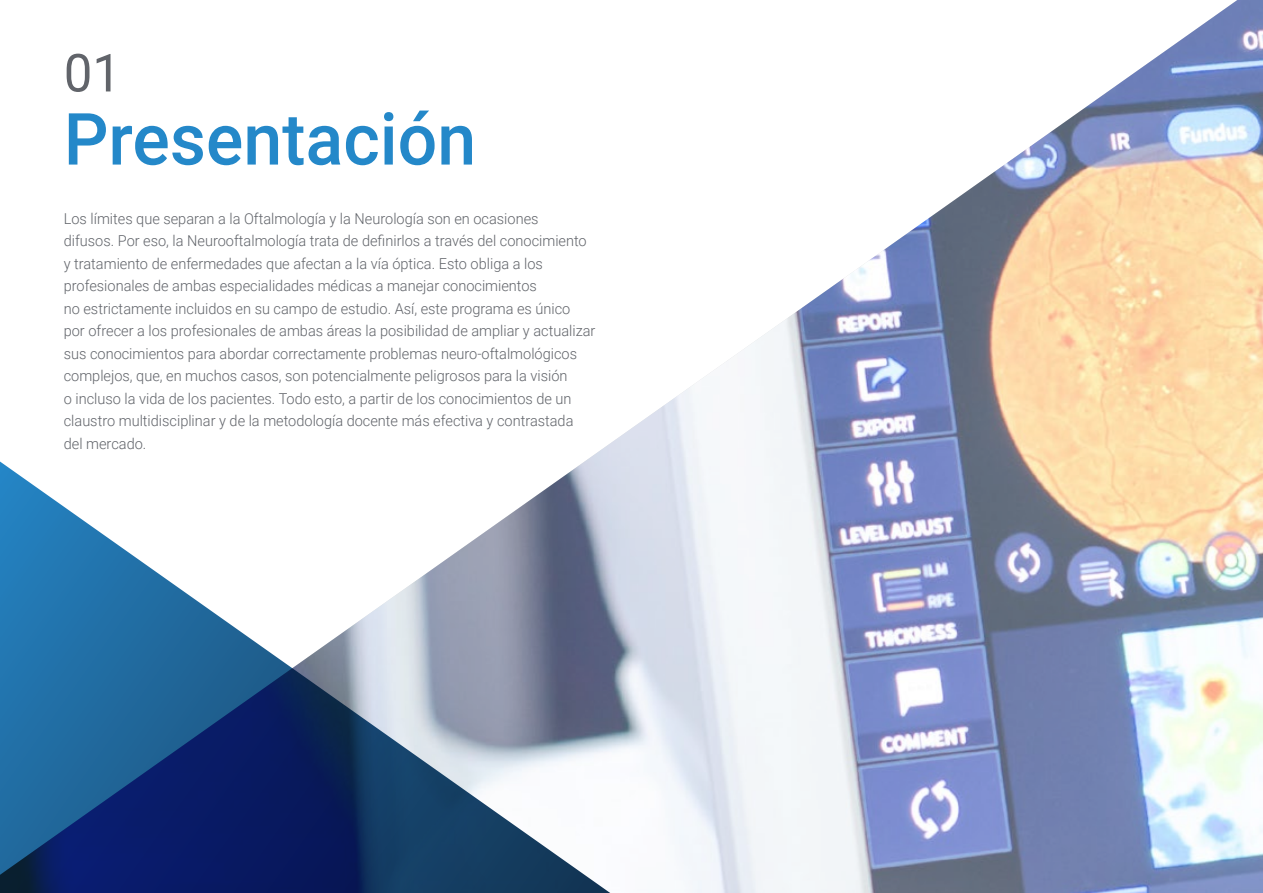
<style>
.page{position:relative;width:1263px;height:893px;background:#fff}
.page>*{position:absolute;margin:0;border:0;box-sizing:border-box;transform-origin:0 0}
.t1{font:500 72px "Roboto";color:#2488c9}
.t2{font:52.5px "Roboto";color:#61646a}
.t3{font:300 15px/22.5px "Roboto";color:#61646a}
</style>
<div class="page">
<img style="left:607px;top:0;width:656px;height:893px">
<svg style="left:0;top:446px;width:640px;height:447px"></svg>
<h2 class="t2" style="left:64px;top:36px;width:59px">01</h2>
<h1 class="t1" style="left:64px;top:89px;width:414px">Presentación</h1>
<p class="t3" style="left:64px;top:207px;width:533px">Los límites que separan a la Oftalmología y la Neurología son en ocasiones<br>difusos. Por eso, la Neurooftalmología trata de definirlos a través del conocimiento y tratamiento de enfermedades que afectan a la vía óptica. Esto obliga a los profesionales de ambas especialidades médicas a manejar conocimientos<br>no estrictamente incluidos en su campo de estudio. Así, este programa es único<br>por ofrecer a los profesionales de ambas áreas la posibilidad de ampliar y actualizar sus conocimientos para abordar correctamente problemas neuro-oftalmológicos complejos, que, en muchos casos, son potencialmente peligrosos para la visión<br>o incluso la vida de los pacientes. Todo esto, a partir de los conocimientos de un claustro multidisciplinar y de la metodología docente más efectiva y contrastada del mercado.</p>
</div>
